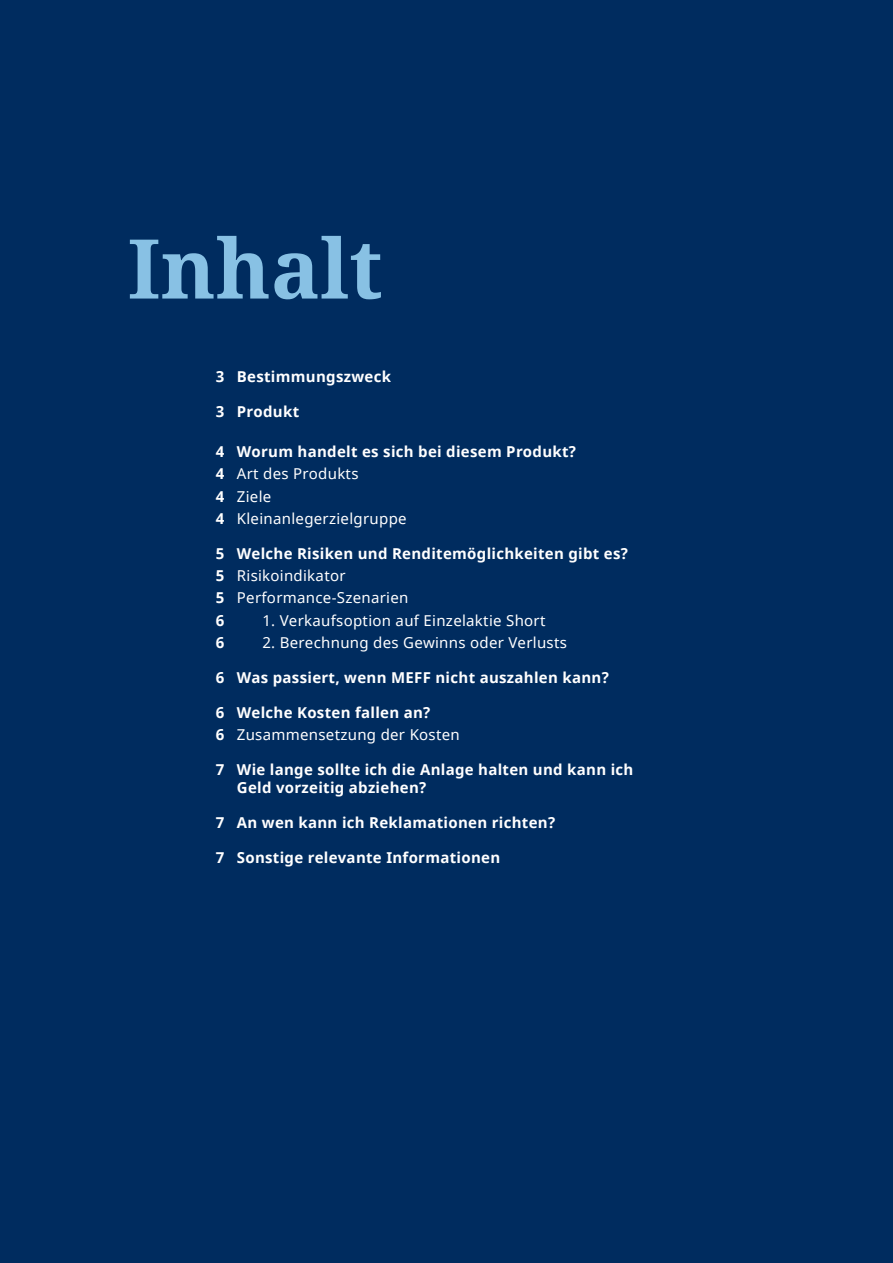
<style>
.page{position:relative;width:893px;height:1263px;background:#002c5f}
.page>*{position:absolute;margin:0;border:0;box-sizing:border-box;transform-origin:0 0}
.t1{font:700 82.5px "Noto Serif";color:#88c1e4}
.t2{font:700 15px/22.2px "Noto Sans";letter-spacing:.02em;color:#fff}
.t3{font:15px/22.2px "Noto Sans";letter-spacing:.02em;color:#fff}
.s1{font-weight:700}
.s2{font-weight:400}
</style>
<div class="page">
<h1 class="t1" style="left:128px;top:211px;width:257px">Inhalt</h1>
<p class="t2" style="left:216px;top:365px;width:177px">3 Bestimmungszweck</p>
<p class="t2" style="left:216px;top:400px;width:85px">3 Produkt</p>
<p class="t3" style="left:216px;top:440px;width:362px"><span class="s1">4 Worum handelt es sich bei diesem Produkt?<br>4</span> Art des Produkts<br><span class="s1">4</span> Ziele<br><span class="s1">4</span> Kleinanlegerzielgruppe</p>
<p class="t2" style="left:216px;top:542px;width:414px">5 Welche Risiken und Renditemӧglichkeiten gibt es?<br>5 <span class="s2">Risikoindikator<br></span>5 <span class="s2">Performance-Szenarien<br></span>6</p>
<p class="t3" style="left:262px;top:609px;width:285px">1. Verkaufsoption auf Einzelaktie Short</p>
<p class="t2" style="left:216px;top:631px;width:10px">6</p>
<p class="t3" style="left:262px;top:631px;width:306px">2. Berechnung des Gewinns oder Verlusts</p>
<p class="t2" style="left:216px;top:666px;width:395px">6 Was passiert, wenn MEFF nicht auszahlen kann?</p>
<p class="t3" style="left:216px;top:701px;width:245px"><span class="s1">6 Welche Kosten fallen an?<br>6</span> Zusammensetzung der Kosten</p>
<p class="t2" style="left:237px;top:760px;width:398px;line-height:18px;text-indent:-21px">7 Wie lange sollte ich die Anlage halten und kann ich<br>Geld vorzeitig abziehen?</p>
<p class="t2" style="left:216px;top:811px;width:341px">7 An wen kann ich Reklamationen richten?</p>
<p class="t2" style="left:216px;top:846px;width:286px">7 Sonstige relevante Informationen</p>
</div>
